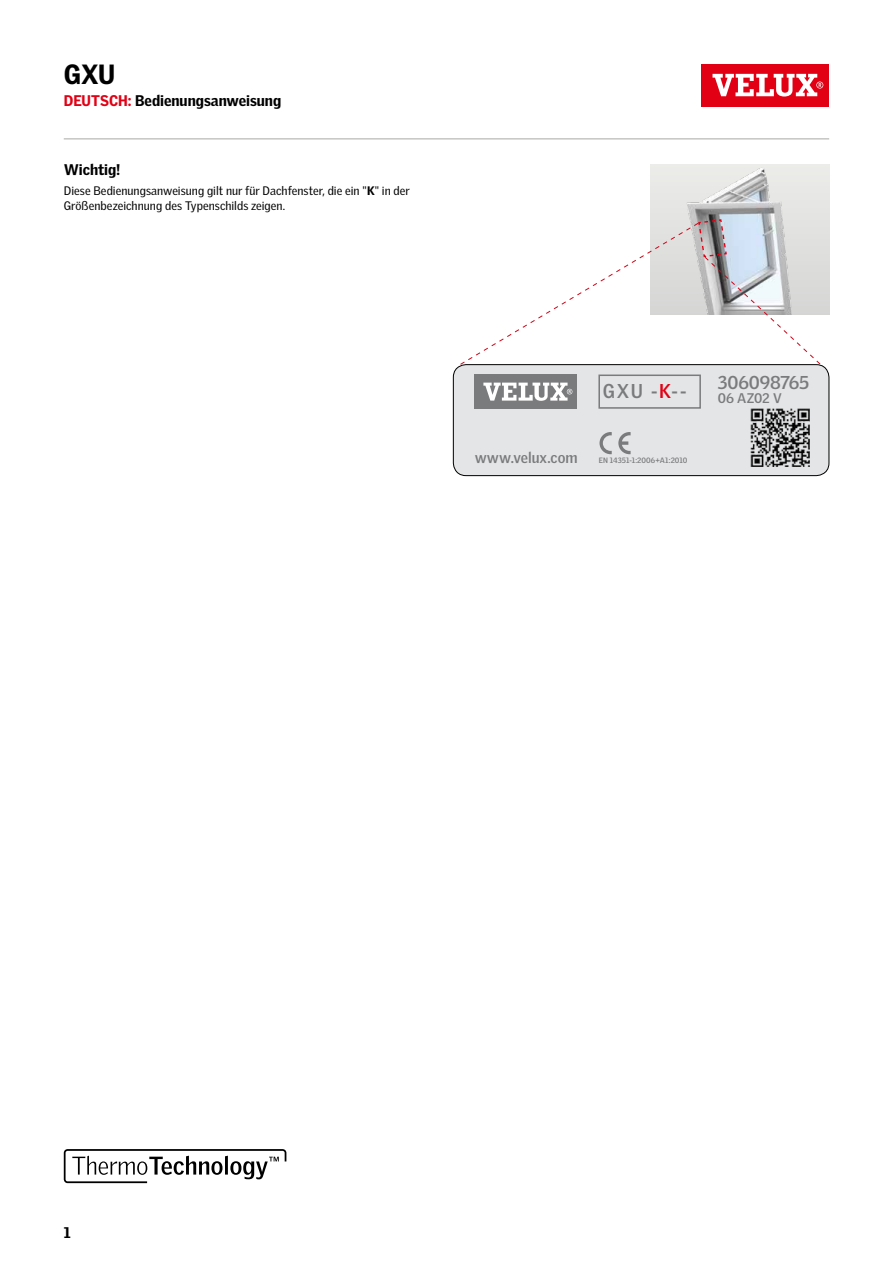
<style>
.page{position:relative;width:893px;height:1263px;background:#fff}
.page>*{position:absolute;margin:0;border:0;box-sizing:border-box;transform-origin:0 0}
.t1{font:900 27px "Velux Gothic";color:#000}
.t2{font:700 19.5px "Velux Gothic";color:#7a7b7d}
.t3{font:700 18px "Velux Gothic";letter-spacing:-.01em;color:#7a7b7d}
.t4{font:900 15px "Velux Gothic";letter-spacing:-.005em;color:#000}
.t5{font:700 15px "Velux Gothic";color:#7a7b7d}
.t6{font:700 13.5px "Velux Gothic";color:#7a7b7d}
.t7{font:12px/15px "Velux Gothic";color:#000}
.t8{font:700 7.5px "Velux Gothic";letter-spacing:.01em;color:#7a7b7d}
.s1{color:#e20015}
.s2{font-weight:900}
</style>
<div class="page">
<div style="left:702px;top:64px;width:127px;height:42px;background:#e20015"></div>
<svg style="left:712px;top:74px;width:111px;height:23px"></svg>
<svg style="left:64px;top:1149px;width:222px;height:34px"></svg>
<img style="left:651px;top:164px;width:178px;height:150px">
<svg style="left:459px;top:218px;width:362px;height:148px"></svg>
<div style="left:453px;top:365px;width:376px;height:111px;background:#e4e5e6;border-radius:13px"></div>
<div style="left:453px;top:364px;width:376px;height:112px;border:1px solid #000;border-radius:13px"></div>
<svg style="left:598px;top:374px;width:103px;height:35px"></svg>
<svg style="left:599px;top:432px;width:13px;height:22px"></svg>
<svg style="left:618px;top:432px;width:13px;height:22px"></svg>
<div style="left:475px;top:374px;width:102px;height:35px;background:#7a7b7d"></div>
<svg style="left:483px;top:383px;width:89px;height:18px"></svg>
<img style="left:751px;top:409px;width:58px;height:58px">
<hr style="left:64px;top:138px;width:765px;height:2px;background:#c5c6c4">
<h1 class="t1" style="left:64px;top:57px;width:53px">GXU</h1>
<p class="t4" style="left:64px;top:91px;width:219px"><span class="s1">DEUTSCH:</span> Bedienungsanweisung</p>
<p class="t4" style="left:64px;top:160px;width:58px">Wichtig!</p>
<p class="t7" style="left:64px;top:183px;width:348px">Diese Bedienungsanweisung gilt nur für Dachfenster, die ein "<span class="s2">K</span>" in der<br>Größenbezeichnung des Typenschilds zeigen.</p>
<p class="t5" style="left:475px;top:448px;width:104px">www.velux.com</p>
<h2 class="t2" style="left:603px;top:379px;width:85px">GXU -<span class="s1">K</span>--</h2>
<p class="t8" style="left:599px;top:455px;width:90px">EN 14351-1:2006+A1:2010</p>
<h3 class="t3" style="left:718px;top:372px;width:93px">306098765</h3>
<p class="t6" style="left:718px;top:390px;width:65px">06 AZ02 V</p>
<p class="t4" style="left:64px;top:1222px;width:8px">1</p>
</div>
